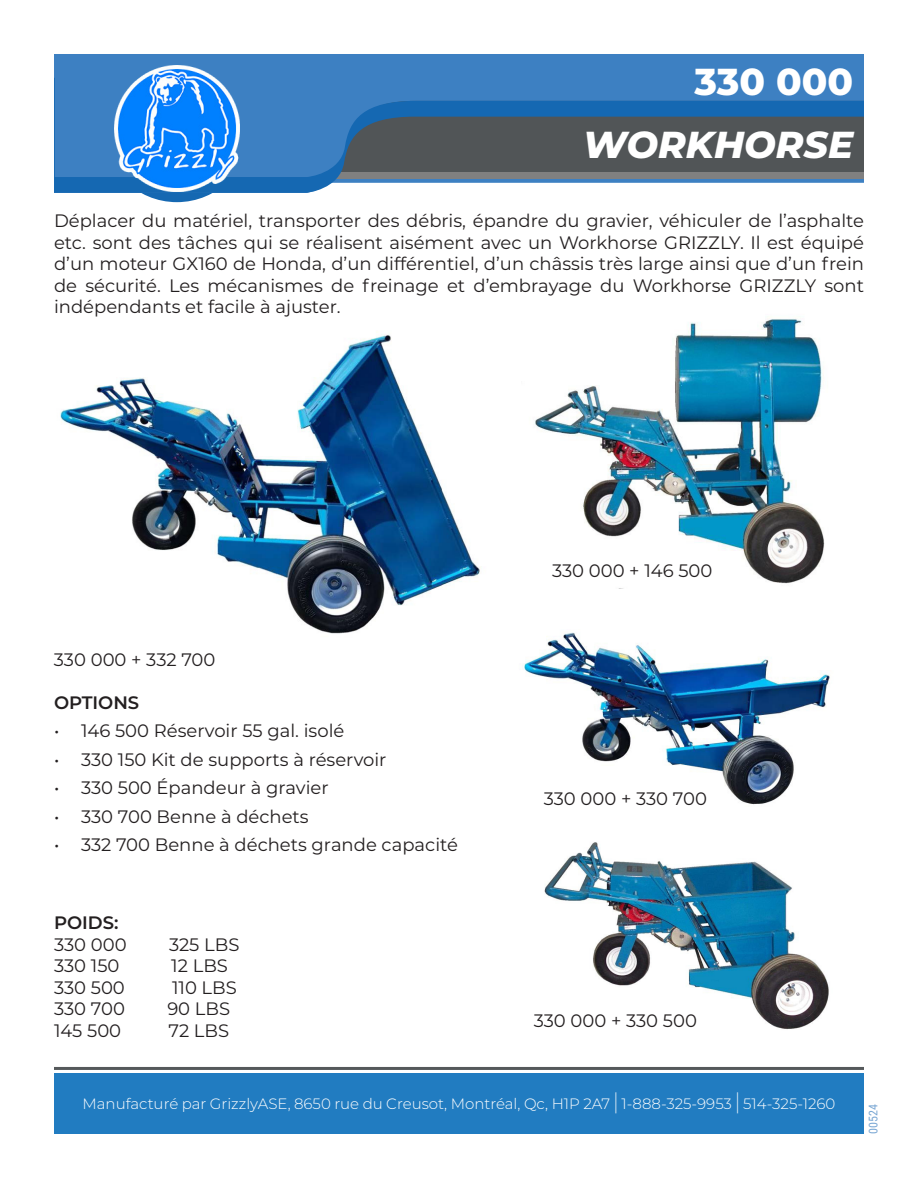
<style>
.page{position:relative;width:918px;height:1188px;background:#fff}
.page>*{position:absolute;margin:0;border:0;box-sizing:border-box;transform-origin:0 0}
.Titre{font:italic 800 37.5px "Montserrat";color:#fff}
.NumProduit{font:800 37.5px "Montserrat";color:#fff}
.t1{font:18px/21.6px "Montserrat";color:#231f20;text-align:justify}
.t2{font:600 18px "Montserrat";color:#231f20}
.t3{font:300 15px "Montserrat";color:#fff}
.t4{font:12px "Roboto Condensed";color:#2e75bb}
.s1{font-size:22.5px}
</style>
<div class="page">
<div style="left:54px;top:1074px;width:810px;height:60px;background:#217cc1"></div>
<hr style="left:54px;top:1067px;width:810px;height:3px;background:#55595b">
<div style="left:54px;top:54px;width:810px;height:24px;background:#3d80c2"></div>
<svg style="left:54px;top:78px;width:810px;height:115px;background:#4e759b"></svg>
<img style="left:114px;top:66px;width:126px;height:125px">
<img style="left:60px;top:334px;width:421px;height:300px">
<img style="left:544px;top:842px;width:285px;height:187px">
<img style="left:524px;top:588px;width:306px;height:217px">
<img style="left:535px;top:319px;width:290px;height:265px">
<p class="NumProduit" style="left:695px;top:54px;width:160px">330 000</p>
<p class="Titre" style="left:583px;top:118px;width:272px">WORKHORSE</p>
<p class="t1" style="left:54px;top:209px;width:812px">Déplacer du matériel, transporter des débris, épandre du gravier, véhiculer de l’asphalte etc. sont des tâches qui se réalisent aisément avec un Workhorse GRIZZLY. Il est équipé d’un moteur GX160 de Honda, d’un différentiel, d’un châssis très large ainsi que d’un frein de sécurité. Les mécanismes de freinage et d’embrayage du Workhorse GRIZZLY sont indépendants et facile à ajuster.</p>
<p class="t1" style="left:54px;top:648px;width:163px">330 000 + 332 700</p>
<p class="t2" style="left:54px;top:689px;width:87px">OPTIONS</p>
<p class="t1" style="left:54px;top:719px;width:292px">• 146 500 Réservoir 55 gal. isolé</p>
<p class="t1" style="left:54px;top:748px;width:334px">• 330 150 Kit de supports à réservoir</p>
<p class="t1" style="left:54px;top:776px;width:276px">• 330 500 Épandeur à gravier</p>
<p class="t1" style="left:54px;top:805px;width:256px">• 330 700 Benne à déchets</p>
<p class="t1" style="left:54px;top:833px;width:406px">• 332 700 Benne à déchets grande capacité</p>
<p class="t2" style="left:54px;top:910px;width:66px">POIDS:</p>
<p class="t1" style="left:54px;top:933px;width:74px">330 000</p>
<p class="t1" style="left:169px;top:933px;width:72px">325 LBS</p>
<p class="t1" style="left:54px;top:954px;width:67px">330 150</p>
<p class="t1" style="left:171px;top:954px;width:58px">12 LBS</p>
<p class="t1" style="left:54px;top:976px;width:72px">330 500</p>
<p class="t1" style="left:172px;top:976px;width:66px">110 LBS</p>
<p class="t1" style="left:54px;top:998px;width:72px">330 700</p>
<p class="t1" style="left:167px;top:998px;width:64px">90 LBS</p>
<p class="t1" style="left:54px;top:1019px;width:69px">145 500</p>
<p class="t1" style="left:168px;top:1019px;width:62px">72 LBS</p>
<p class="t1" style="left:552px;top:559px;width:162px">330 000 + 146 500</p>
<p class="t1" style="left:544px;top:787px;width:165px">330 000 + 330 700</p>
<p class="t1" style="left:534px;top:1009px;width:165px">330 000 + 330 500</p>
<p class="t3" style="left:83px;top:1093px;width:754px">Manufacturé par GrizzlyASE, 8650 rue du Creusot, Montréal, Qc, H1P 2A7 <span class="s1">|</span> 1-888-325-9953 <span class="s1">|</span> 514-325-1260</p>
<p class="t4" style="left:865px;top:1134px;width:31px;rotate:-90deg">00524</p>
</div>
